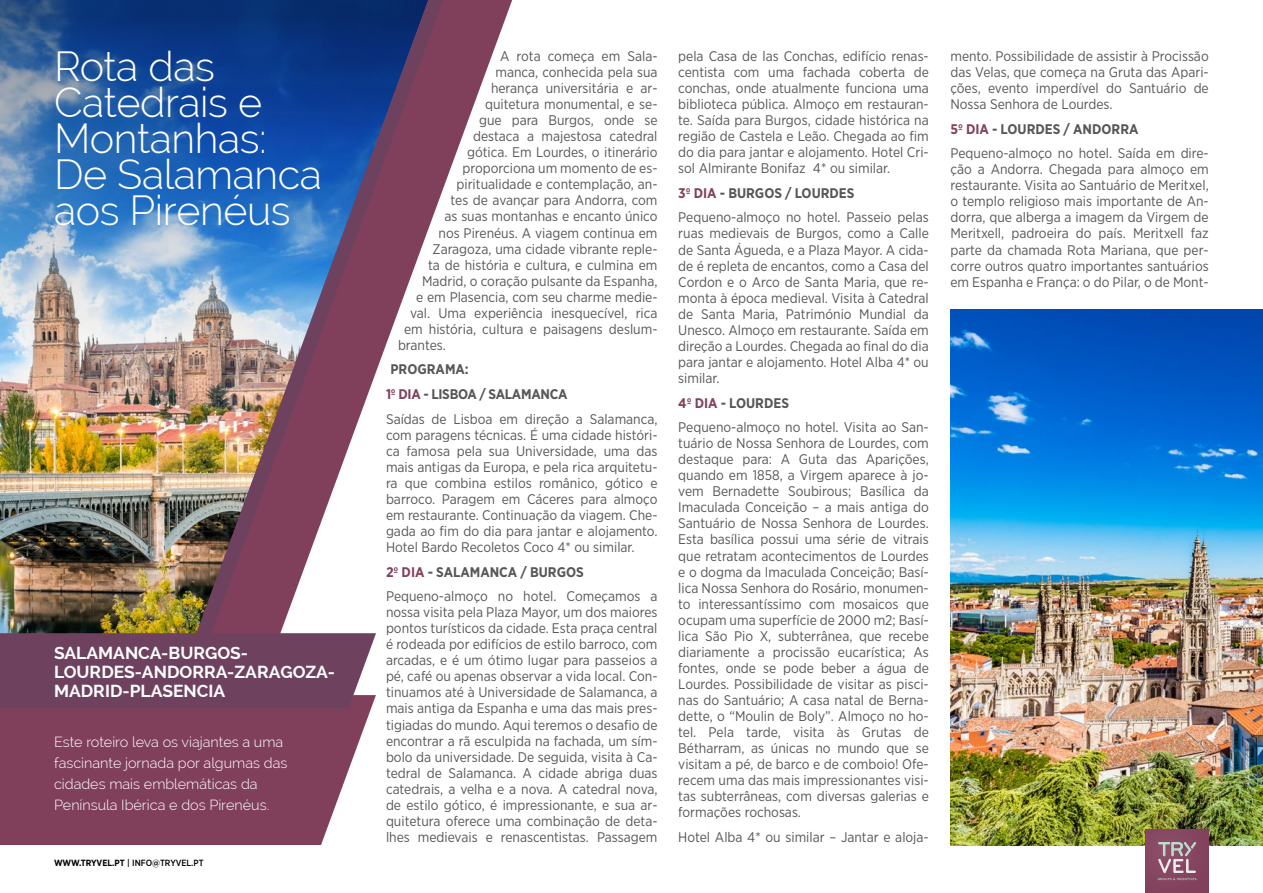
<style>
.page{position:relative;width:1263px;height:893px;background:#fff}
.page>*{position:absolute;margin:0;border:0;box-sizing:border-box;transform-origin:0 0}
.t1{font:300 41.25px/36px "Raleway";letter-spacing:-.01em;color:#fff}
.t2{font:700 17.4px/19px "Raleway";color:#fff}
.t3{font:300 14.4px/21px "Raleway";color:#fff}
.t4{font:13.95px/16px "Gotham Narrow";color:#575756;text-align:justify}
.t5{font:500 9px "Gotham Narrow";color:#000}
.s1{font-weight:700}
.s2{font-weight:700;color:#82415d}
</style>
<div class="page">
<img style="left:0;top:0;width:101px;height:633px">
<img style="left:101px;top:0;width:15px;height:633px">
<img style="left:116px;top:0;width:396px;height:633px">
<div style="left:0;top:708px;width:372px;height:137px;background:#80405c"></div>
<div style="left:0;top:633px;width:376px;height:75px;background:#6e425e"></div>
<img style="left:950px;top:309px;width:313px;height:536px">
<div style="left:1145px;top:829px;width:64px;height:64px;background:#844460"></div>
<svg style="left:1158px;top:842px;width:38px;height:38px"></svg>
<h1 class="t1" style="left:54px;top:49px;width:270px">Rota das<br>Catedrais e<br>Montanhas:<br>De Salamanca aos Pirenéus</h1>
<p class="t2" style="left:54px;top:643px;width:282px">SALAMANCA-BURGOS-<br>LOURDES-ANDORRA-ZARAGOZA-<br>MADRID-PLASENCIA</p>
<p class="t3" style="left:54px;top:731px;width:235px">Este roteiro leva os viajantes a uma fascinante jornada por algumas das cidades mais emblemáticas da Península Ibérica e dos Pirenéus.</p>
<p class="t5" style="left:54px;top:857px;width:151px"><span class="s1">WWW.TRYVEL.PT</span> | INFO@TRYVEL.PT</p>
<p class="t4" style="left:500px;top:48px;width:159px">A rota começa em Sala-</p>
<p class="t4" style="left:495px;top:64px;width:164px">manca, conhecida pela sua</p>
<p class="t4" style="left:491px;top:80px;width:168px">herança universitária e ar-</p>
<p class="t4" style="left:485px;top:96px;width:174px">quitetura monumental, e se-</p>
<p class="t4" style="left:479px;top:112px;width:180px">gue para Burgos, onde se</p>
<p class="t4" style="left:473px;top:128px;width:186px">destaca a majestosa catedral</p>
<p class="t4" style="left:467px;top:144px;width:192px">gótica. Em Lourdes, o itinerário</p>
<p class="t4" style="left:462px;top:160px;width:197px">proporciona um momento de es-</p>
<p class="t4" style="left:456px;top:176px;width:203px">piritualidade e contemplação, an-</p>
<p class="t4" style="left:450px;top:192px;width:209px">tes de avançar para Andorra, com</p>
<p class="t4" style="left:444px;top:208px;width:214px">as suas montanhas e encanto único</p>
<p class="t4" style="left:438px;top:224px;width:220px">nos Pirenéus. A viagem continua em</p>
<p class="t4" style="left:432px;top:240px;width:226px">Zaragoza, uma cidade vibrante reple-</p>
<p class="t4" style="left:428px;top:256px;width:231px">ta de história e cultura, e culmina em</p>
<p class="t4" style="left:422px;top:272px;width:237px">Madrid, o coração pulsante da Espanha,</p>
<p class="t4" style="left:416px;top:289px;width:243px">e em Plasencia, com seu charme medie-</p>
<p class="t4" style="left:410px;top:305px;width:249px">val. Uma experiência inesquecível, rica</p>
<p class="t4" style="left:404px;top:321px;width:255px">em história, cultura e paisagens deslum-</p>
<p class="t4" style="left:398px;top:337px;width:49px">brantes.</p>
<p class="t4" style="left:386px;top:357px;width:273px;line-height:24.6px;text-align:left;text-indent:5px"><span class="s1">PROGRAMA:<br></span><span class="s2">1º DIA</span> <span class="s1">- LISBOA / SALAMANCA<br></span>Saídas de Lisboa em direção a Salamanca,</p>
<p class="t4" style="left:386px;top:426px;width:273px">com paragens técnicas. É uma cidade históri&shy;ca famosa pela sua Universidade, uma das mais antigas da Europa, e pela rica arquitetu&shy;ra que combina estilos românico, gótico e barroco. Paragem em Cáceres para almoço em restaurante. Continuação da viagem. Che&shy;gada ao fim do dia para jantar e alojamento.<br>Hotel Bardo Recoletos Coco 4* ou similar.</p>
<p class="t4" style="left:386px;top:559px;width:273px;line-height:24.6px"><span class="s2">2º DIA</span> <span class="s1">- SALAMANCA / BURGOS<br></span>Pequeno-almoço no hotel. Começamos a</p>
<p class="t4" style="left:386px;top:604px;width:273px">nossa visita pela Plaza Mayor, um dos maiores pontos turísticos da cidade. Esta praça central é rodeada por edifícios de estilo barroco, com arcadas, e é um ótimo lugar para passeios a pé, café ou apenas observar a vida local. Con&shy;tinuamos até à Universidade de Salamanca, a mais antiga da Espanha e uma das mais pres&shy;tigiadas do mundo. Aqui teremos o desafio de encontrar a rã esculpida na fachada, um sím&shy;bolo da universidade. De seguida, visita à Ca&shy;tedral de Salamanca. A cidade abriga duas catedrais, a velha e a nova. A catedral nova, de estilo gótico, é impressionante, e sua ar&shy;quitetura oferece uma combinação de deta&shy;lhes medievais e renascentistas. Passagem</p>
<p class="t4" style="left:678px;top:48px;width:252px">pela Casa de las Conchas, edifício renas&shy;centista com uma fachada coberta de conchas, onde atualmente funciona uma biblioteca pública. Almoço em restauran&shy;te. Saída para Burgos, cidade histórica na região de Castela e Leão. Chegada ao fim do dia para jantar e alojamento. Hotel Cri&shy;sol Almirante Bonifaz 4* ou similar.</p>
<p class="t4" style="left:678px;top:180px;width:252px;line-height:24.6px"><span class="s2">3º DIA</span> <span class="s1">- BURGOS / LOURDES<br></span>Pequeno-almoço no hotel. Passeio pelas</p>
<p class="t4" style="left:678px;top:225px;width:252px">ruas medievais de Burgos, como a Calle de Santa Águeda, e a Plaza Mayor. A cida&shy;de é repleta de encantos, como a Casa del Cordon e o Arco de Santa Maria, que re&shy;monta à época medieval. Visita à Catedral de Santa Maria, Património Mundial da Unesco. Almoço em restaurante. Saída em direção a Lourdes. Chegada ao final do dia para jantar e alojamento. Hotel Alba 4* ou similar.</p>
<p class="t4" style="left:678px;top:390px;width:252px;line-height:24.6px"><span class="s2">4º DIA</span> <span class="s1">- LOURDES<br></span>Pequeno-almoço no hotel. Visita ao San-</p>
<p class="t4" style="left:678px;top:435px;width:252px">tuário de Nossa Senhora de Lourdes, com destaque para: A Guta das Aparições, quando em 1858, a Virgem aparece à jo&shy;vem Bernadette Soubirous; Basílica da Imaculada Conceição – a mais antiga do Santuário de Nossa Senhora de Lourdes.<br>Esta basílica possui uma série de vitrais que retratam acontecimentos de Lourdes e o dogma da Imaculada Conceição; Basí&shy;lica Nossa Senhora do Rosário, monumen&shy;to interessantíssimo com mosaicos que ocupam uma superfície de 2000 m2; Basí&shy;lica São Pio X, subterrânea, que recebe diariamente a procissão eucarística; As fontes, onde se pode beber a água de Lourdes. Possibilidade de visitar as pisci&shy;nas do Santuário; A casa natal de Berna&shy;dette, o “Moulin de Boly”. Almoço no ho&shy;tel. Pela tarde, visita às Grutas de Bétharram, as únicas no mundo que se visitam a pé, de barco e de comboio! Ofe&shy;recem uma das mais impressionantes visi&shy;tas subterrâneas, com diversas galerias e formações rochosas.</p>
<p class="t4" style="left:678px;top:829px;width:252px">Hotel Alba 4* ou similar – Jantar e aloja-</p>
<p class="t4" style="left:950px;top:48px;width:260px">mento. Possibilidade de assistir à Procissão das Velas, que começa na Gruta das Apari&shy;ções, evento imperdível do Santuário de Nossa Senhora de Lourdes.</p>
<p class="t4" style="left:950px;top:116px;width:260px;line-height:24.6px"><span class="s2">5º DIA</span> <span class="s1">- LOURDES / ANDORRA<br></span>Pequeno-almoço no hotel. Saída em dire-</p>
<p class="t4" style="left:950px;top:161px;width:260px">ção a Andorra. Chegada para almoço em restaurante. Visita ao Santuário de Meritxel, o templo religioso mais importante de An&shy;dorra, que alberga a imagem da Virgem de Meritxell, padroeira do país. Meritxell faz parte da chamada Rota Mariana, que per&shy;corre outros quatro importantes santuários em Espanha e França: o do Pilar, o de Mont-</p>
</div>
